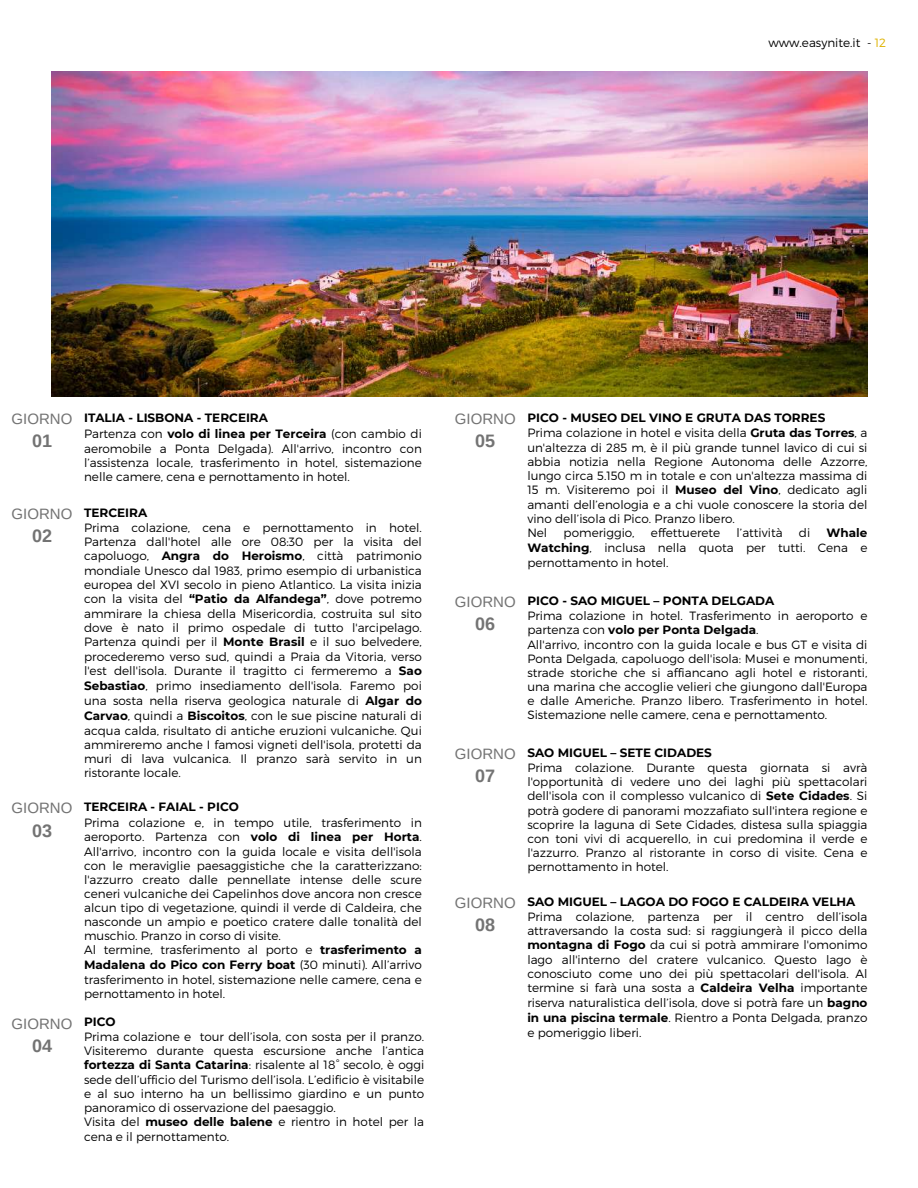
<style>
.page{position:relative;width:918px;height:1188px;background:#fff}
.page>*{position:absolute;margin:0;border:0;box-sizing:border-box;transform-origin:0 0}
.t1{font:700 18px "Arimo";color:#737373}
.t2{font:15px "Arimo";color:#737373}
.t3{font:300 12px/14.4px "Montserrat";color:#000}
.t4{font:700 12px "Montserrat";color:#000}
.s1{color:#dfb300}
.s2{font-weight:700}
</style>
<div class="page">
<img style="left:52px;top:72px;width:815px;height:325px">
<p class="t3" style="left:768px;top:35px;width:119px">www.easynite.it - <span class="s1">12</span></p>
<p class="t2" style="left:12px;top:410px;width:62px">GIORNO</p>
<h1 class="t1" style="left:32px;top:431px;width:22px">01</h1>
<p class="t3" style="left:84px;top:409px;width:339px"><span class="s2">ITALIA - LISBONA - TERCEIRA<br></span>Partenza con <span class="s2">volo di linea per Terceira</span> (con cambio di aeromobile a Ponta Delgada). All'arrivo, incontro con l’assistenza locale, trasferimento in hotel, sistemazione nelle camere, cena e pernottamento in hotel.</p>
<p class="t2" style="left:12px;top:505px;width:62px">GIORNO</p>
<h1 class="t1" style="left:32px;top:526px;width:22px">02</h1>
<p class="t4" style="left:84px;top:505px;width:65px">TERCEIRA</p>
<p class="t3" style="left:84px;top:520px;width:339px;text-align:justify">Prima colazione, cena e pernottamento in hotel.<br>Partenza dall'hotel alle ore 08:30 per la visita del capoluogo, <span class="s2">Angra do Heroismo</span>, città patrimonio mondiale Unesco dal 1983, primo esempio di urbanistica europea del XVI secolo in pieno Atlantico. La visita inizia con la visita del <span class="s2">“Patio da Alfandega”</span>, dove potremo ammirare la chiesa della Misericordia, costruita sul sito dove è nato il primo ospedale di tutto l'arcipelago.<br>Partenza quindi per il <span class="s2">Monte Brasil</span> e il suo belvedere, procederemo verso sud, quindi a Praia da Vitoria, verso l'est dell'isola. Durante il tragitto ci fermeremo a <span class="s2">Sao Sebastiao</span>, primo insediamento dell'isola. Faremo poi una sosta nella riserva geologica naturale di <span class="s2">Algar do Carvao</span>, quindi a <span class="s2">Biscoitos</span>, con le sue piscine naturali di acqua calda, risultato di antiche eruzioni vulcaniche. Qui ammireremo anche I famosi vigneti dell'isola, protetti da muri di lava vulcanica. Il pranzo sarà servito in un ristorante locale.</p>
<p class="t2" style="left:12px;top:800px;width:62px">GIORNO</p>
<h1 class="t1" style="left:32px;top:820px;width:22px">03</h1>
<p class="t4" style="left:84px;top:800px;width:156px">TERCEIRA - FAIAL - PICO</p>
<p class="t3" style="left:84px;top:815px;width:339px">Prima colazione e, in tempo utile, trasferimento in aeroporto. Partenza con <span class="s2">volo di linea per Horta</span>.<br>All'arrivo, incontro con la guida locale e visita dell'isola con le meraviglie paesaggistiche che la caratterizzano: l'azzurro creato dalle pennellate intense delle scure ceneri vulcaniche dei Capelinhos dove ancora non cresce alcun tipo di vegetazione, quindi il verde di Caldeira, che nasconde un ampio e poetico cratere dalle tonalità del muschio. Pranzo in corso di visite.<br>Al termine, trasferimento al porto e <span class="s2">trasferimento a Madalena do Pico con Ferry boat</span> (30 minuti). All’arrivo trasferimento in hotel, sistemazione nelle camere, cena e pernottamento in hotel.</p>
<p class="t2" style="left:12px;top:1015px;width:62px">GIORNO</p>
<h1 class="t1" style="left:32px;top:1035px;width:22px">04</h1>
<p class="t4" style="left:84px;top:1015px;width:33px">PICO</p>
<p class="t3" style="left:84px;top:1029px;width:342px">Prima colazione e tour dell’isola, con sosta per il pranzo.<br>Visiteremo durante questa escursione anche l’antica <span class="s2">fortezza di Santa Catarina</span>: risalente al 18° secolo, è oggi sede dell’ufficio del Turismo dell’isola. L’edificio è visitabile e al suo interno ha un bellissimo giardino e un punto panoramico di osservazione del paesaggio.<br>Visita del <span class="s2">museo delle balene</span> e rientro in hotel per la cena e il pernottamento.</p>
<p class="t2" style="left:455px;top:410px;width:62px">GIORNO</p>
<h1 class="t1" style="left:475px;top:431px;width:22px">05</h1>
<p class="t3" style="left:527px;top:410px;width:342px"><span class="s2">PICO - MUSEO DEL VINO E GRUTA DAS TORRES<br></span>Prima colazione in hotel e visita della <span class="s2">Gruta das Torres</span>, a un'altezza di 285 m, è il più grande tunnel lavico di cui si abbia notizia nella Regione Autonoma delle Azzorre, lungo circa 5.150 m in totale e con un'altezza massima di 15 m. Visiteremo poi il <span class="s2">Museo del Vino</span>, dedicato agli amanti dell’enologia e a chi vuole conoscere la storia del vino dell’isola di Pico. Pranzo libero.<br>Nel</p>
<p class="t3" style="left:564px;top:525px;width:73px">pomeriggio,</p>
<p class="t3" style="left:651px;top:525px;width:71px">effettuerete</p>
<p class="t3" style="left:737px;top:525px;width:47px">l’attività</p>
<p class="t3" style="left:799px;top:525px;width:13px">di</p>
<p class="t3" style="left:527px;top:524px;width:342px;line-height:15px;text-align:justify;text-indent:299px"><span class="s2">Whale Watching</span>, inclusa nella quota per tutti. Cena e pernottamento in hotel.</p>
<p class="t2" style="left:455px;top:594px;width:62px">GIORNO</p>
<h1 class="t1" style="left:475px;top:614px;width:22px">06</h1>
<p class="t4" style="left:527px;top:594px;width:249px">PICO - SAO MIGUEL – PONTA DELGADA</p>
<p class="t3" style="left:527px;top:608px;width:342px">Prima colazione in hotel. Trasferimento in aeroporto e partenza con <span class="s2">volo per Ponta Delgada</span>.<br>All'arrivo, incontro con la guida locale e bus GT e visita di Ponta Delgada, capoluogo dell'isola: Musei e monumenti, strade storiche che si affiancano agli hotel e ristoranti, una marina che accoglie velieri che giungono dall'Europa e dalle Americhe. Pranzo libero. Trasferimento in hotel.<br>Sistemazione nelle camere, cena e pernottamento.</p>
<p class="t2" style="left:455px;top:746px;width:62px">GIORNO</p>
<h1 class="t1" style="left:475px;top:766px;width:22px">07</h1>
<p class="t4" style="left:527px;top:746px;width:186px">SAO MIGUEL – SETE CIDADES</p>
<p class="t3" style="left:527px;top:760px;width:342px;text-align:justify">Prima colazione. Durante questa giornata si avrà l'opportunità di vedere uno dei laghi più spettacolari dell'isola con il complesso vulcanico di <span class="s2">Sete Cidades</span>. Si potrà godere di panorami mozzafiato sull'intera regione e scoprire la laguna di Sete Cidades, distesa sulla spiaggia con toni vivi di acquerello, in cui predomina il verde e l'azzurro. Pranzo al ristorante in corso di visite. Cena e pernottamento in hotel.</p>
<p class="t2" style="left:455px;top:894px;width:62px">GIORNO</p>
<h1 class="t1" style="left:475px;top:915px;width:22px">08</h1>
<p class="t4" style="left:527px;top:894px;width:330px">SAO MIGUEL – LAGOA DO FOGO E CALDEIRA VELHA</p>
<p class="t3" style="left:527px;top:908px;width:342px;text-align:justify">Prima colazione, partenza per il centro dell’isola attraversando la costa sud: si raggiungerà il picco della <span class="s2">montagna di Fogo</span> da cui si potrà ammirare l'omonimo lago all'interno del cratere vulcanico. Questo lago è conosciuto come uno dei più spettacolari dell'isola. Al termine si farà una sosta a <span class="s2">Caldeira Velha</span> importante riserva naturalistica dell’isola, dove si potrà fare un <span class="s2">bagno in una piscina termale</span>. Rientro a Ponta Delgada, pranzo e pomeriggio liberi.</p>
</div>
